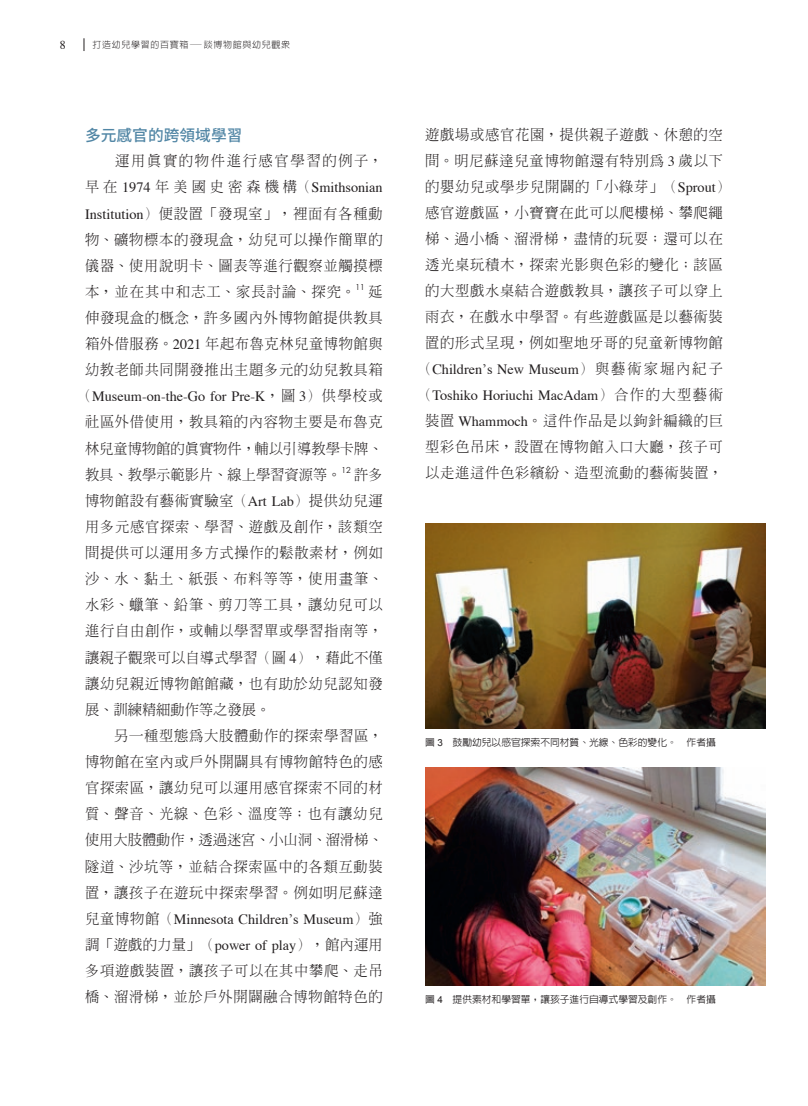
<style>
.page{position:relative;width:808px;height:1106px;background:#fff}
.page>*{position:absolute;margin:0;border:0;box-sizing:border-box;transform-origin:0 0}
.t1{font:500 15.75px "Noto Sans CJ Ktc";color:#5186a5}
.t2{font:300 14.25px/26.1px "AR Ming B5";letter-spacing:.05em;color:#231f20;text-align:justify}
.t3{font:14.25px/26px "Times";color:#231f20}
.t4{font:300 14.25px "AR Ming B5";letter-spacing:.12em;color:#231f20}
.t5{font:12px "Times";color:#231f20}
.t6{font:500 9.75px "AR Hei B5";color:#231f20}
.t7{font:300 9px "AR Hei B5";letter-spacing:.075em;color:#231f20}
.t8{font:8.25px "Century Gothic";color:#231f20}
.s1{font-family:"AR Ming B5";font-weight:300}
.s2{font-family:"Times";font-weight:400}
.s3{font-family:"Times New Roman"}
.s4{font-family:"Arial";font-weight:400}
</style>
<div class="page">
<svg style="left:84px;top:38px;width:1px;height:13px"></svg>
<img style="left:425px;top:768px;width:340px;height:217px">
<img style="left:425px;top:523px;width:340px;height:205px">
<p class="t5" style="left:60px;top:34px;width:7px">8</p>
<p class="t7" style="left:92px;top:40px;width:199px">打造幼兒學習的百寶箱—談博物館與幼兒觀眾</p>
<p class="t1" style="left:85px;top:127px;width:159px">多元感官的跨領域學習</p>
<p class="t4" style="left:115px;top:154px;width:269px">運用真實的物件進行感官學習的例子，</p>
<p class="t3" style="left:85px;top:173px;width:299px"><span class="s1">早在</span> 1974 <span class="s1">年美國史密森機構（</span>Smithsonian</p>
<p class="t2" style="left:85px;top:200px;width:299px"><span class="s2">Institution</span>）便設置「發現室」，裡面有各種動物、礦物標本的發現盒，幼兒可以操作簡單的儀器、使用說明卡、圖表等進行觀察並觸摸標本，並在其中和志工、家長討論、探究。</p>
<p class="t8" style="left:355px;top:282px;width:11px">11</p>
<p class="t2" style="left:85px;top:278px;width:299px;text-indent:283px">延伸發現盒的概念，許多國內外博物館提供教具箱外借服務。<span class="s2">2021</span> 年起布魯克林兒童博物館與幼教老師共同開發推出主題多元的幼兒教具箱</p>
<p class="t3" style="left:78px;top:382px;width:306px"><span class="s1">（</span>Museum-on-the-Go for Pre-K<span class="s1">，圖</span> 3<span class="s1">）供學校或</span></p>
<p class="t2" style="left:85px;top:409px;width:299px">社區外借使用，教具箱的內容物主要是布魯克林兒童博物館的真實物件，輔以引導教學卡牌、教具、教學示範影片、線上學習資源等。</p>
<p class="t8" style="left:341px;top:465px;width:11px">12</p>
<p class="t2" style="left:85px;top:461px;width:299px;text-indent:269px">許多博物館設有藝術實驗室（<span class="s2">Art Lab</span>）提供幼兒運用多元感官探索、學習、遊戲及創作，該類空間提供可以運用多方式操作的鬆散素材，例如沙、水、黏土、紙張、布料等等，使用畫筆、水彩、蠟筆、鉛筆、剪刀等工具，讓幼兒可以進行自由創作，或輔以學習單或學習指南等，讓親子觀眾可以自導式學習（圖 <span class="s2">4</span>），藉此不僅讓幼兒親近博物館館藏，也有助於幼兒認知發展、訓練精細動作等之發展。</p>
<p class="t2" style="left:85px;top:722px;width:299px;text-indent:29px">另一種型態為大肢體動作的探索學習區，博物館在室內或戶外開闢具有博物館特色的感官探索區，讓幼兒可以運用感官探索不同的材質、聲音、光線、色彩、溫度等；也有讓幼兒使用大肢體動作，透過迷宮、小山洞、溜滑梯、隧道、沙坑等，並結合探索區中的各類互動裝置，讓孩子在遊玩中探索學習。例如明尼蘇達</p>
<p class="t3" style="left:85px;top:904px;width:299px"><span class="s1">兒童博物館（</span>Minnesota Children<span class="s3">’</span>s Museum<span class="s1">）強</span></p>
<p class="t2" style="left:85px;top:931px;width:299px">調「遊戲的力量」（<span class="s2">power of play</span>），館內運用多項遊戲裝置，讓孩子可以在其中攀爬、走吊橋、溜滑梯，並於戶外開闢融合博物館特色的</p>
<p class="t2" style="left:425px;top:122px;width:306px;text-align:left">遊戲場或感官花園，提供親子遊戲、休憩的空間。明尼蘇達兒童博物館還有特別為 <span class="s2">3</span> 歲以下的嬰幼兒或學步兒開闢的「小綠芽」（<span class="s2">Sprout</span>）感官遊戲區，小寶寶在此可以爬樓梯、攀爬繩梯、過小橋、溜滑梯，盡情的玩耍；還可以在透光桌玩積木，探索光影與色彩的變化；該區的大型戲水桌結合遊戲教具，讓孩子可以穿上雨衣，在戲水中學習。有些遊戲區是以藝術裝置的形式呈現，例如聖地牙哥的兒童新博物館</p>
<p class="t3" style="left:418px;top:355px;width:306px"><span class="s1">（</span>Children<span class="s3">’</span>s New Museum<span class="s1">）與藝術家堀內紀子（</span>Toshiko Horiuchi MacAdam<span class="s1">）合作的大型藝術</span></p>
<p class="t2" style="left:425px;top:407px;width:299px">裝置 <span class="s2">Whammoch</span>。這件作品是以鉤針編織的巨型彩色吊床，設置在博物館入口大廳，孩子可以走進這件色彩繽紛、造型流動的藝術裝置，</p>
<p class="t6" style="left:425px;top:737px;width:292px">圖 <span class="s4">3</span>　鼓勵幼兒以感官探索不同材質、光線、色彩的變化。　作者攝</p>
<p class="t6" style="left:425px;top:994px;width:292px">圖 <span class="s4">4</span>　提供素材和學習單，讓孩子進行自導式學習及創作。　作者攝</p>
</div>
